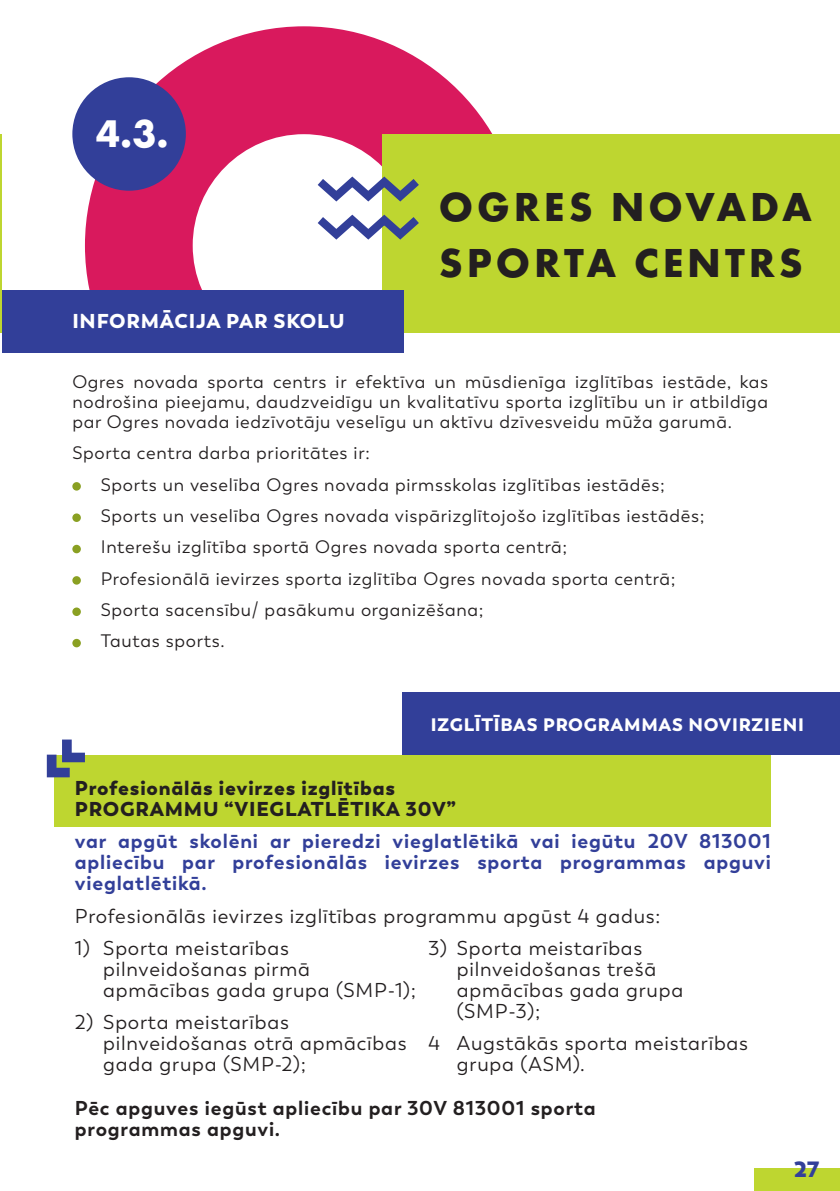
<style>
.page{position:relative;width:840px;height:1191px;background:#fff}
.page>*{position:absolute;margin:0;border:0;box-sizing:border-box;transform-origin:0 0}
.t1{font:700 42px/56px "Futura";letter-spacing:.09em;color:#231f20}
.Apakšnodaļas_Nr{font:700 40px "Futura";color:#fff}
.t2{font:800 22px "Trenda";color:#323f99}
.Programmu_apraksts{font:20px/21px "Trenda";letter-spacing:.04em;color:#231f20}
.Programmu_apraksts-2{font:700 20px/21px "Trenda";letter-spacing:.04em;color:#323f99;text-align:justify}
.Programmu_apraksts-3{font:700 20px/21px "Trenda";letter-spacing:.04em;color:#231f20}
.t3{font:900 20px/21px "Trenda";letter-spacing:.04em;color:#231f20}
.t4{font:900 20px "Trenda";letter-spacing:.04em;color:#fff}
.Skolas_apraksts{font:18px/20px "Trenda";letter-spacing:.04em;color:#231f20;text-align:justify}
.t5{font:900 18px "Trenda";letter-spacing:.04em;color:#fff}
</style>
<div class="page">
<svg style="left:85px;top:26px;width:408px;height:264px;fill:#d9195d"></svg>
<hr style="left:0;top:134px;width:2px;height:198px;background:#bed630">
<div style="left:382px;top:134px;width:457px;height:198px;background:#bed630"></div>
<div style="left:72px;top:77px;width:114px;height:114px;background:#323f99;border-radius:50%"></div>
<div style="left:2px;top:290px;width:401px;height:63px;background:#323f99"></div>
<div style="left:72px;top:482px;width:9px;height:8px;background:#8aa022;border-radius:50%"></div>
<div style="left:72px;top:513px;width:9px;height:9px;background:#8aa022;border-radius:50%"></div>
<div style="left:72px;top:545px;width:9px;height:8px;background:#8aa022;border-radius:50%"></div>
<div style="left:72px;top:576px;width:9px;height:8px;background:#8aa022;border-radius:50%"></div>
<div style="left:72px;top:607px;width:9px;height:9px;background:#8aa022;border-radius:50%"></div>
<div style="left:72px;top:639px;width:9px;height:8px;background:#8aa022;border-radius:50%"></div>
<svg style="left:309px;top:171px;width:110px;height:74px"></svg>
<div style="left:402px;top:692px;width:437px;height:63px;background:#323f99"></div>
<div style="left:54px;top:755px;width:716px;height:71px;background:#bed630"></div>
<svg style="left:47px;top:739px;width:38px;height:38px"></svg>
<div style="left:754px;top:1168px;width:85px;height:23px;background:#bed630"></div>
<p class="Apakšnodaļas_Nr" style="left:96px;top:106px;width:74px">4.3.</p>
<p class="t4" style="left:72px;top:308px;width:274px">INFORMĀCIJA PAR SKOLU</p>
<h1 class="t1" style="left:438px;top:176px;width:374px">OGRES NOVADA<br>SPORTA CENTRS</h1>
<p class="Skolas_apraksts" style="left:72px;top:372px;width:697px">Ogres novada sporta centrs ir efektīva un mūsdienīga izglītības iestāde, kas nodrošina pieejamu, daudzveidīgu un kvalitatīvu sporta izglītību un ir atbildīga par Ogres novada iedzīvotāju veselīgu un aktīvu dzīvesveidu mūža garumā.</p>
<p class="Skolas_apraksts" style="left:72px;top:443px;width:299px">Sporta centra darba prioritātes ir:</p>
<p class="Skolas_apraksts" style="left:101px;top:474px;width:565px">Sports un veselība Ogres novada pirmsskolas izglītības iestādēs;</p>
<p class="Skolas_apraksts" style="left:101px;top:506px;width:605px">Sports un veselība Ogres novada vispārizglītojošo izglītības iestādēs;</p>
<p class="Skolas_apraksts" style="left:101px;top:537px;width:468px">Interešu izglītība sportā Ogres novada sporta centrā;</p>
<p class="Skolas_apraksts" style="left:101px;top:568px;width:576px">Profesionālā ievirzes sporta izglītība Ogres novada sporta centrā;</p>
<p class="Skolas_apraksts" style="left:101px;top:600px;width:384px">Sporta sacensību/ pasākumu organizēšana;</p>
<p class="Skolas_apraksts" style="left:101px;top:631px;width:125px">Tautas sports.</p>
<p class="t5" style="left:430px;top:713px;width:374px">IZGLĪTĪBAS PROGRAMMAS NOVIRZIENI</p>
<p class="t3" style="left:75px;top:777px;width:382px">Profesionālās ievirzes izglītības<br>PROGRAMMU “VIEGLATLĒTIKA 30V”</p>
<p class="Programmu_apraksts-2" style="left:75px;top:831px;width:697px">var apgūt skolēni ar pieredzi vieglatlētikā vai iegūtu 20V 813001 apliecību par profesionālās ievirzes sporta programmas apguvi vieglatlētikā.</p>
<p class="Programmu_apraksts" style="left:75px;top:905px;width:586px">Profesionālās ievirzes izglītības programmu apgūst 4 gadus:</p>
<p class="Programmu_apraksts" style="left:103px;top:937px;width:314px;text-indent:-28px">1) Sporta meistarības pilnveidošanas pirmā apmācības gada grupa (SMP-1);</p>
<p class="Programmu_apraksts" style="left:103px;top:1012px;width:305px;text-indent:-28px">2) Sporta meistarības pilnveidošanas otrā apmācības gada grupa (SMP-2);</p>
<p class="Programmu_apraksts" style="left:456px;top:937px;width:228px;text-indent:-28px">3) Sporta meistarības pilnveidošanas trešā apmācības gada grupa (SMP-3);</p>
<p class="Programmu_apraksts" style="left:456px;top:1033px;width:292px;text-indent:-28px">4 Augstākās sporta meistarības grupa (ASM).</p>
<p class="Programmu_apraksts-3" style="left:75px;top:1097px;width:522px">Pēc apguves iegūst apliecību par 30V 813001 sporta programmas apguvi.</p>
<p class="t2" style="left:793px;top:1155px;width:26px">27</p>
</div>
